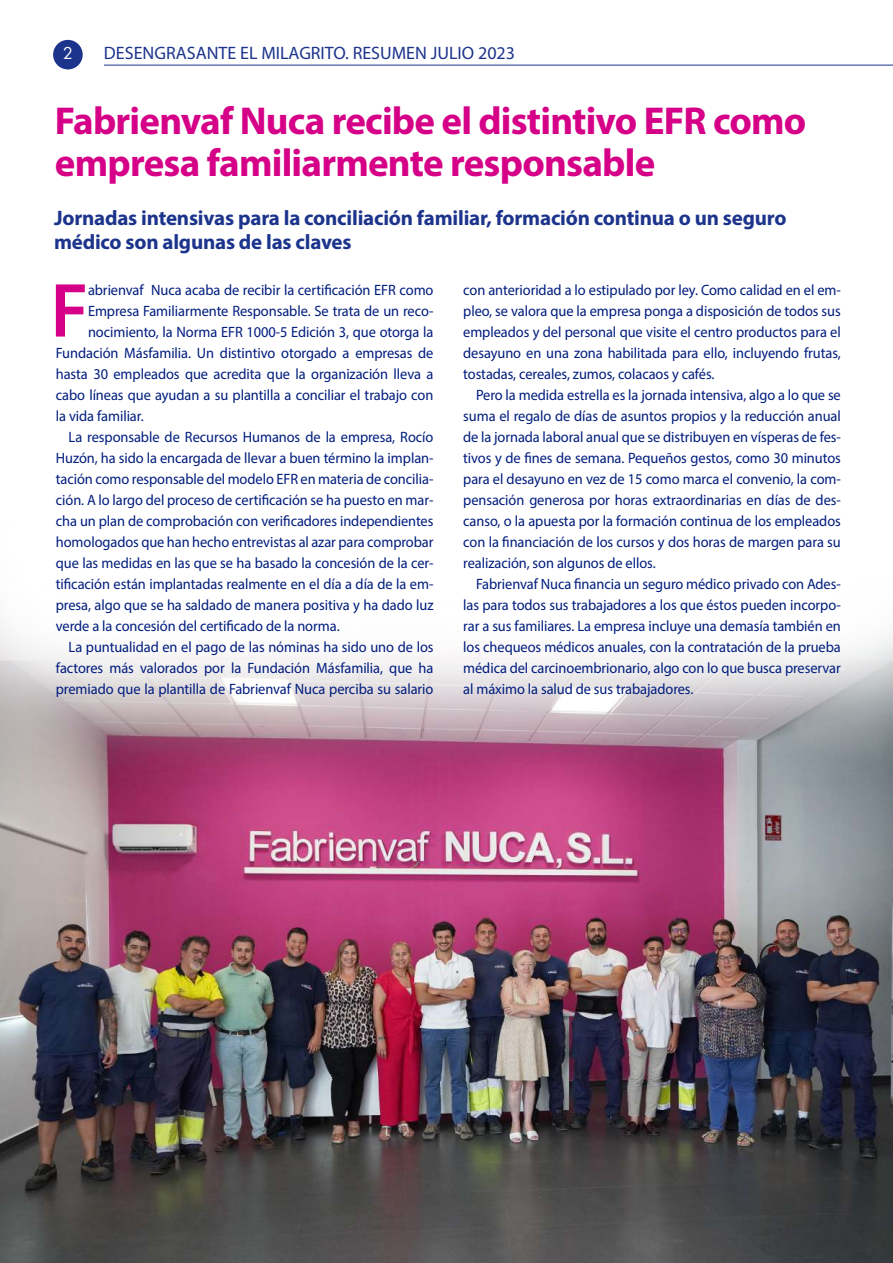
<style>
.page{position:relative;width:893px;height:1263px;background:#fff}
.page>*{position:absolute;margin:0;border:0;box-sizing:border-box;transform-origin:0 0}
.t1{font:600 77.25px "Myriad Pro";color:#d50087;scale:.96 1}
.t2{font:700 39px/42px "Myriad Pro";letter-spacing:-.02em;color:#d50087}
.t3{font:700 21px/24px "Myriad Pro";letter-spacing:-.01em;color:#1c348c}
.t4{font:18px "Myriad Pro";color:#1c348c}
.t5{font:18px "Futura PT";color:#fff}
.t6{font:15px/21px "Myriad Pro";letter-spacing:-.005em;color:#001d7e;text-align:justify;scale:.96 1}
</style>
<div class="page">
<div style="left:53px;top:40px;width:30px;height:29px;background:#1c348c;border-radius:50%"></div>
<hr style="left:104px;top:65px;width:789px;height:1px;background:#1c348c">
<img style="left:0;top:624px;width:893px;height:639px">
<p class="t5" style="left:63px;top:42px;width:12px">2</p>
<p class="t4" style="left:104px;top:42px;width:413px">DESENGRASANTE EL MILAGRITO. RESUMEN JULIO 2023</p>
<h2 class="t2" style="left:55px;top:99px;width:753px">Fabrienvaf Nuca recibe el distintivo EFR como empresa familiarmente responsable</h2>
<h3 class="t3" style="left:54px;top:205px;width:734px">Jornadas intensivas para la conciliación familiar, formación continua o un seguro médico son algunas de las claves</h3>
<h1 class="t1" style="left:51px;top:261px;width:41px">F</h1>
<p class="t6" style="left:88px;top:279px;width:361px">abrienvaf Nuca acaba de recibir la certificación EFR como</p>
<p class="t6" style="left:463px;top:279px;width:395px">con anterioridad a lo estipulado por ley. Como calidad en el em&shy;pleo, se valora que la empresa ponga a disposición de todos sus empleados y del personal que visite el centro productos para el desayuno en una zona habilitada para ello, incluyendo frutas, tostadas, cereales, zumos, colacaos y cafés.</p>
<p class="t6" style="left:463px;top:384px;width:395px;text-indent:13px">Pero la medida estrella es la jornada intensiva, algo a lo que se suma el regalo de días de asuntos propios y la reducción anual de la jornada laboral anual que se distribuyen en vísperas de fes&shy;tivos y de fines de semana. Pequeños gestos, como 30 minutos para el desayuno en vez de 15 como marca el convenio, la com&shy;pensación generosa por horas extraordinarias en días de des&shy;canso, o la apuesta por la formación continua de los empleados con la financiación de los cursos y dos horas de margen para su realización, son algunos de ellos.</p>
<p class="t6" style="left:463px;top:573px;width:395px;text-indent:13px">Fabrienvaf Nuca financia un seguro médico privado con Ades&shy;las para todos sus trabajadores a los que éstos pueden incorpo&shy;rar a sus familiares. La empresa incluye una demasía también en los chequeos médicos anuales, con la contratación de la prueba médica del carcinoembrionario, algo con lo que busca preservar al máximo la salud de sus trabajadores.</p>
<p class="t6" style="left:88px;top:300px;width:361px">Empresa Familiarmente Responsable. Se trata de un reco-</p>
<p class="t6" style="left:88px;top:321px;width:361px">nocimiento, la Norma EFR 1000-5 Edición 3, que otorga la</p>
<p class="t6" style="left:56px;top:342px;width:395px">Fundación Másfamilia. Un distintivo otorgado a empresas de</p>
<p class="t6" style="left:56px;top:363px;width:395px">hasta 30 empleados que acredita que la organización lleva a</p>
<p class="t6" style="left:56px;top:384px;width:395px">cabo líneas que ayudan a su plantilla a conciliar el trabajo con</p>
<p class="t6" style="left:56px;top:405px;width:93px">la vida familiar.</p>
<p class="t6" style="left:69px;top:426px;width:381px">La responsable de Recursos Humanos de la empresa, Rocío</p>
<p class="t6" style="left:56px;top:447px;width:395px">Huzón, ha sido la encargada de llevar a buen término la implan-</p>
<p class="t6" style="left:56px;top:468px;width:395px">tación como responsable del modelo EFR en materia de concilia-</p>
<p class="t6" style="left:56px;top:489px;width:395px">ción. A lo largo del proceso de certificación se ha puesto en mar-</p>
<p class="t6" style="left:56px;top:510px;width:395px">cha un plan de comprobación con verificadores independientes</p>
<p class="t6" style="left:56px;top:531px;width:395px">homologados que han hecho entrevistas al azar para comprobar</p>
<p class="t6" style="left:56px;top:552px;width:395px">que las medidas en las que se ha basado la concesión de la cer-</p>
<p class="t6" style="left:56px;top:573px;width:395px">tificación están implantadas realmente en el día a día de la em-</p>
<p class="t6" style="left:56px;top:594px;width:395px">presa, algo que se ha saldado de manera positiva y ha dado luz</p>
<p class="t6" style="left:56px;top:615px;width:297px">verde a la concesión del certificado de la norma.</p>
<p class="t6" style="left:69px;top:636px;width:382px">La puntualidad en el pago de las nóminas ha sido uno de los</p>
<p class="t6" style="left:56px;top:657px;width:395px">factores más valorados por la Fundación Másfamilia, que ha</p>
<p class="t6" style="left:56px;top:678px;width:395px">premiado que la plantilla de Fabrienvaf Nuca perciba su salario</p>
</div>
